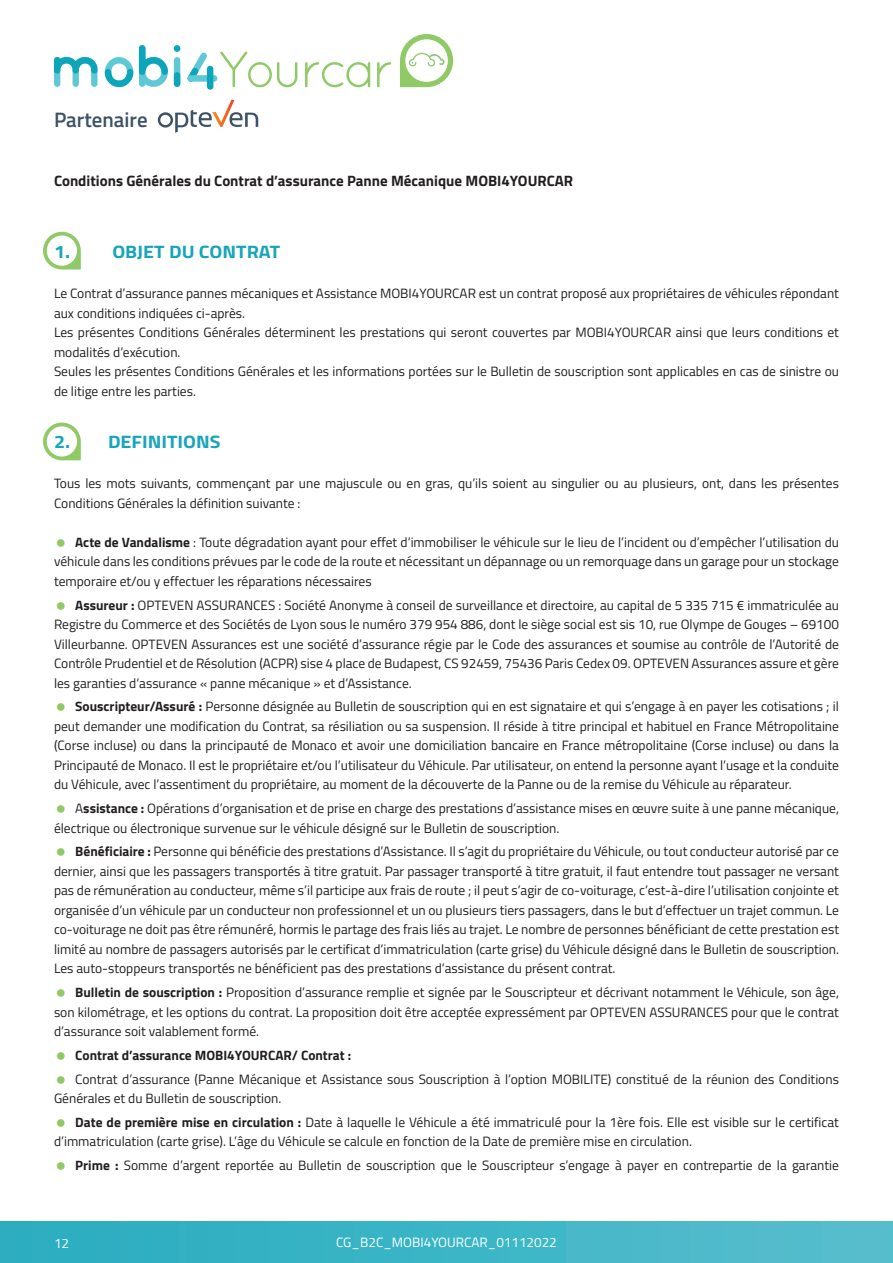
<style>
.page{position:relative;width:893px;height:1263px;background:#fff}
.page>*{position:absolute;margin:0;border:0;box-sizing:border-box;transform-origin:0 0}
.t1{font:600 20.85px "Titillium Web";color:#3c5266}
.t2{font:700 18px "Titillium Web";color:#18a5ba;scale:1.1 1}
.t3{font:700 15px "Titillium Web";color:#231f20}
.t4{font:13.5px/19.5px "Titillium Web";color:#231f20}
.t5{font:700 13.5px "Titillium Web";color:#231f20}
.t6{font:13.5px "Titillium Web";color:#fff}
.s1{font-weight:700}
</style>
<div class="page">
<div style="left:0;top:1221px;width:893px;height:42px;background:linear-gradient(to right,#28adc0,#56becd)"></div>
<svg style="left:400px;top:34px;width:53px;height:53px"></svg>
<svg style="left:305px;top:62px;width:65px;height:25px"></svg>
<svg style="left:377px;top:62px;width:14px;height:25px"></svg>
<svg style="left:188px;top:51px;width:109px;height:39px"></svg>
<svg style="left:54px;top:57px;width:43px;height:30px"></svg>
<svg style="left:139px;top:45px;width:29px;height:42px"></svg>
<svg style="left:174px;top:57px;width:6px;height:30px"></svg>
<div style="left:174px;top:45px;width:6px;height:7px;background:#0ca5b9;border-radius:50%"></div>
<svg style="left:105px;top:57px;width:28px;height:30px"></svg>
<svg style="left:43px;top:232px;width:38px;height:37px"></svg>
<svg style="left:43px;top:423px;width:38px;height:37px"></svg>
<svg style="left:158px;top:100px;width:100px;height:33px"></svg>
<h1 class="t1" style="left:54px;top:104px;width:95px">Partenaire</h1>
<p class="t3" style="left:54px;top:170px;width:521px">Conditions Générales du Contrat d’assurance Panne Mécanique MOBI4YOURCAR</p>
<h2 class="t2" style="left:54px;top:237px;width:207px">1. OBJET DU CONTRAT</h2>
<p class="t4" style="left:54px;top:283px;width:786px">Le Contrat d’assurance pannes mécaniques et Assistance MOBI4YOURCAR est un contrat proposé aux propriétaires de véhicules répondant aux conditions indiquées ci-après.<br>Les présentes Conditions Générales déterminent les prestations qui seront couvertes par MOBI4YOURCAR ainsi que leurs conditions et modalités d’exécution.<br>Seules les présentes Conditions Générales et les informations portées sur le Bulletin de souscription sont applicables en cas de sinistre ou de litige entre les parties.</p>
<h2 class="t2" style="left:54px;top:428px;width:153px">2. DEFINITIONS</h2>
<p class="t4" style="left:54px;top:473px;width:786px">Tous les mots suivants, commençant par une majuscule ou en gras, qu’ils soient au singulier ou au plusieurs, ont, dans les présentes<br>Conditions Générales la définition suivante :</p>
<p class="t4" style="left:54px;top:532px;width:786px;text-align:justify;text-indent:21px"><span class="s1">Acte de Vandalisme</span> : Toute dégradation ayant pour effet d’immobiliser le véhicule sur le lieu de l’incident ou d’empêcher l’utilisation du véhicule dans les conditions prévues par le code de la route et nécessitant un dépannage ou un remorquage dans un garage pour un stockage temporaire et/ou y effectuer les réparations nécessaires</p>
<p class="t4" style="left:54px;top:594px;width:786px;text-align:justify;text-indent:21px"><span class="s1">Assureur :</span> OPTEVEN ASSURANCES : Société Anonyme à conseil de surveillance et directoire, au capital de 5 335 715 € immatriculée au Registre du Commerce et des Sociétés de Lyon sous le numéro 379 954 886, dont le siège social est sis 10, rue Olympe de Gouges – 69100<br>Villeurbanne. OPTEVEN Assurances est une société d’assurance régie par le Code des assurances et soumise au contrôle de l’Autorité de Contrôle Prudentiel et de Résolution (ACPR) sise 4 place de Budapest, CS 92459, 75436 Paris Cedex 09. OPTEVEN Assurances assure et gère les garanties d’assurance « panne mécanique » et d’Assistance.</p>
<p class="t4" style="left:54px;top:696px;width:787px;text-align:justify;text-indent:21px"><span class="s1">Souscripteur/Assuré :</span> Personne désignée au Bulletin de souscription qui en est signataire et qui s’engage à en payer les cotisations ; il peut demander une modification du Contrat, sa résiliation ou sa suspension. Il réside à titre principal et habituel en France Métropolitaine (Corse incluse) ou dans la principauté de Monaco et avoir une domiciliation bancaire en France métropolitaine (Corse incluse) ou dans la Principauté de Monaco. Il est le propriétaire et/ou l’utilisateur du Véhicule. Par utilisateur, on entend la personne ayant l’usage et la conduite du Véhicule, avec l’assentiment du propriétaire, au moment de la découverte de la Panne ou de la remise du Véhicule au réparateur.</p>
<p class="t4" style="left:54px;top:798px;width:787px;text-indent:21px">A<span class="s1">ssistance :</span> Opérations d’organisation et de prise en charge des prestations d’assistance mises en œuvre suite à une panne mécanique, électrique ou électronique survenue sur le véhicule désigné sur le Bulletin de souscription.</p>
<p class="t4" style="left:54px;top:841px;width:787px;text-align:justify;text-indent:21px"><span class="s1">Bénéficiaire :</span> Personne qui bénéficie des prestations d’Assistance. Il s’agit du propriétaire du Véhicule, ou tout conducteur autorisé par ce dernier, ainsi que les passagers transportés à titre gratuit. Par passager transporté à titre gratuit, il faut entendre tout passager ne versant pas de rémunération au conducteur, même s’il participe aux frais de route ; il peut s’agir de co-voiturage, c’est-à-dire l’utilisation conjointe et organisée d’un véhicule par un conducteur non professionnel et un ou plusieurs tiers passagers, dans le but d’effectuer un trajet commun. Le co-voiturage ne doit pas être rémunéré, hormis le partage des frais liés au trajet. Le nombre de personnes bénéficiant de cette prestation est limité au nombre de passagers autorisés par le certificat d’immatriculation (carte grise) du Véhicule désigné dans le Bulletin de souscription.<br>Les auto-stoppeurs transportés ne bénéficient pas des prestations d’assistance du présent contrat.</p>
<p class="t4" style="left:54px;top:982px;width:786px;text-align:justify;text-indent:21px"><span class="s1">Bulletin de souscription :</span> Proposition d’assurance remplie et signée par le Souscripteur et décrivant notamment le Véhicule, son âge, son kilométrage, et les options du contrat. La proposition doit être acceptée expressément par OPTEVEN ASSURANCES pour que le contrat d’assurance soit valablement formé.</p>
<p class="t5" style="left:75px;top:1045px;width:277px">Contrat d’assurance MOBI4YOURCAR/ Contrat :</p>
<p class="t4" style="left:54px;top:1068px;width:786px;text-indent:21px">Contrat d’assurance (Panne Mécanique et Assistance sous Souscription à l’option MOBILITE) constitué de la réunion des Conditions<br>Générales et du Bulletin de souscription.</p>
<p class="t4" style="left:54px;top:1112px;width:786px;text-indent:21px"><span class="s1">Date de première mise en circulation :</span> Date à laquelle le Véhicule a été immatriculé pour la 1ère fois. Elle est visible sur le certificat d’immatriculation (carte grise). L’âge du Véhicule se calcule en fonction de la Date de première mise en circulation.</p>
<p class="t4" style="left:75px;top:1155px;width:765px"><span class="s1">Prime :</span> Somme d’argent reportée au Bulletin de souscription que le Souscripteur s’engage à payer en contrepartie de la garantie</p>
<p class="t6" style="left:54px;top:1233px;width:17px">12</p>
<p class="t6" style="left:336px;top:1232px;width:222px">CG_B2C_MOBI4YOURCAR_01112022</p>
</div>
